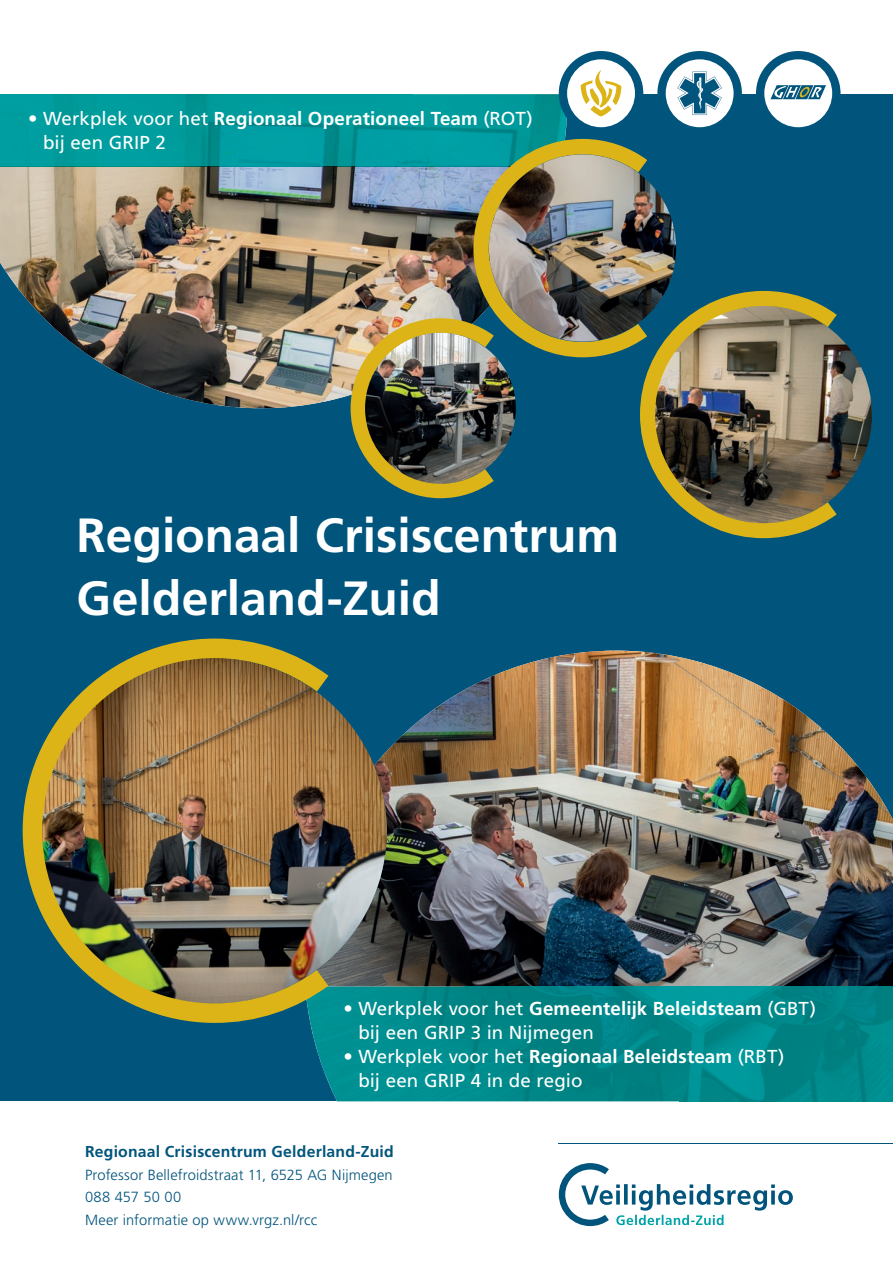
<style>
.page{position:relative;width:893px;height:1263px;background:#fff}
.page>*{position:absolute;margin:0;border:0;box-sizing:border-box;transform-origin:0 0}
.t1{font:700 48px/63px "Frutiger";color:#fff}
.t2{font:18.75px/24px "Frutiger";letter-spacing:.005em;color:#fff}
.t3{font:700 15.75px "Frutiger";letter-spacing:.015em;color:#01547c}
.t4{font:300 14.7px/22.5px "Frutiger";letter-spacing:.01em;color:#01547c}
.s1{font-weight:700}
</style>
<div class="page">
<div style="left:0;top:94px;width:893px;height:1007px;background:#01547c"></div>
<img style="left:328px;top:651px;width:565px;height:335px">
<img style="left:0;top:167px;width:351px;height:241px">
<img style="left:0;top:166px;width:351px;height:1px">
<img style="left:310px;top:986px;width:476px;height:77px">
<img style="left:786px;top:986px;width:107px;height:115px">
<img style="left:321px;top:1063px;width:465px;height:38px">
<img style="left:0;top:94px;width:351px;height:72px">
<img style="left:489px;top:154px;width:187px;height:188px;border-radius:94px">
<img style="left:654px;top:306px;width:218px;height:218px;border-radius:109px">
<img style="left:647px;top:291px;width:190px;height:247px">
<svg style="left:657px;top:51px;width:85px;height:77px"></svg>
<img style="left:351px;top:51px;width:296px;height:447px">
<svg style="left:756px;top:51px;width:84px;height:77px"></svg>
<hr style="left:559px;top:1143px;width:334px;height:1px;background:#01547c">
<svg style="left:559px;top:1163px;width:234px;height:63px"></svg>
<img style="left:41px;top:658px;width:346px;height:346px;border-radius:173px">
<img style="left:23px;top:638px;width:305px;height:385px">
<p class="t2" style="left:43px;top:106px;width:491px;text-indent:-15px">• Werkplek voor het <span class="s1">Regionaal Operationeel Team</span> (ROT) bij een GRIP 2</p>
<h1 class="t1" style="left:77px;top:503px;width:544px">Regionaal Crisiscentrum<br>Gelderland-Zuid</h1>
<p class="t2" style="left:358px;top:996px;width:459px;text-indent:-15px">• Werkplek voor het <span class="s1">Gemeentelijk Beleidsteam</span> (GBT) bij een GRIP 3 in Nijmegen</p>
<p class="t2" style="left:358px;top:1044px;width:427px;text-indent:-15px">• Werkplek voor het <span class="s1">Regionaal Beleidsteam</span> (RBT) bij een GRIP 4 in de regio</p>
<p class="t3" style="left:85px;top:1142px;width:310px">Regionaal Crisiscentrum Gelderland-Zuid</p>
<p class="t4" style="left:85px;top:1163px;width:309px">Professor Bellefroidstraat 11, 6525 AG Nijmegen<br>088 457 50 00<br>Meer informatie op www.vrgz.nl/rcc</p>
</div>
